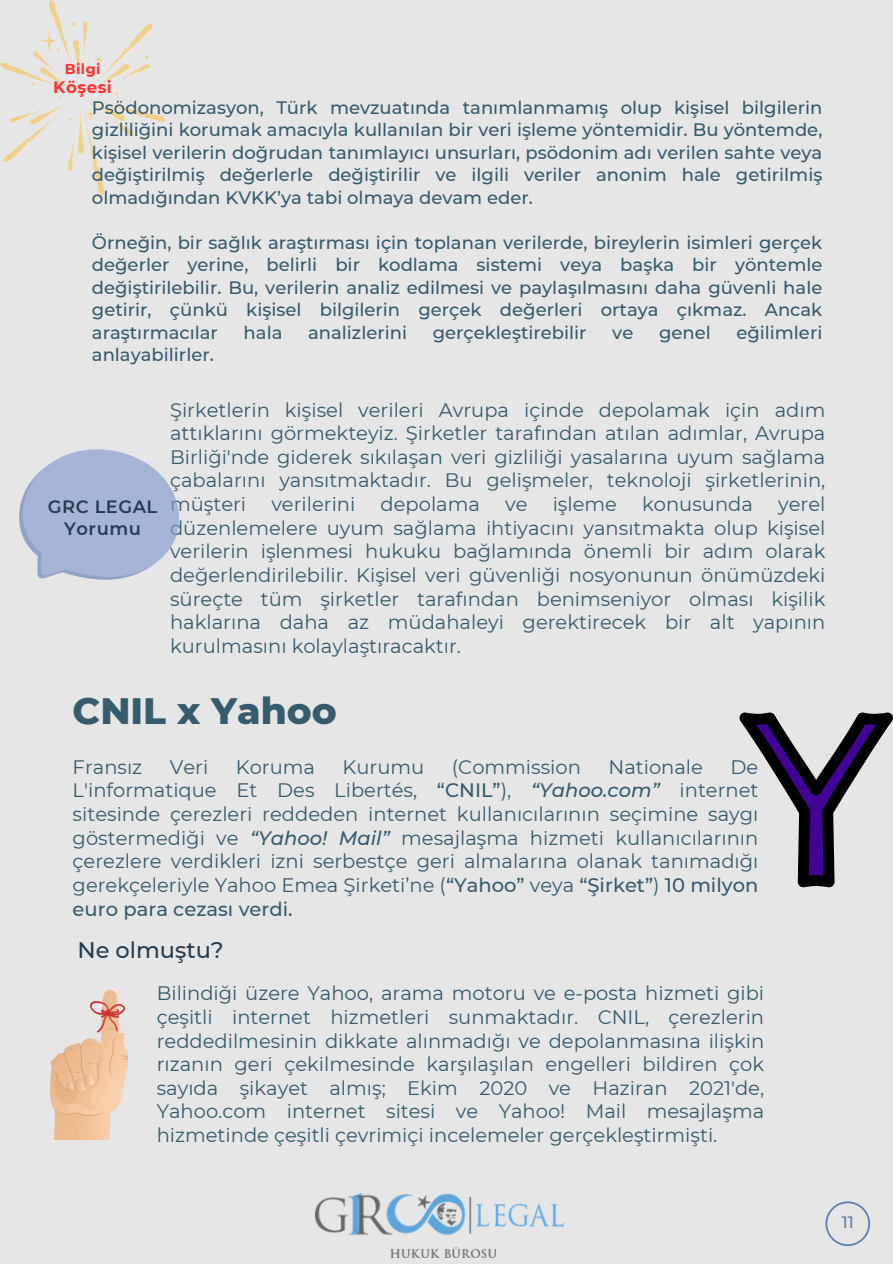
<style>
.page{position:relative;width:893px;height:1264px;background:#fff}
.page>*{position:absolute;margin:0;border:0;box-sizing:border-box;transform-origin:0 0}
.t1{font:800 37.5px "Montserrat";color:#365b6d}
.t2{font:500 22.5px "Montserrat";color:#233d52}
.t3{font:19.5px/23.7px "Montserrat";color:#365b6d;text-align:justify}
.t4{font:500 18px/22.5px "Montserrat";color:#365b6d;text-align:justify}
.t5{font:600 17.85px/22px "Montserrat";letter-spacing:.03em;color:#233d52;text-align:center}
.t6{font:700 16.65px "Montserrat";letter-spacing:.03em;color:#ff3131}
.t7{font:500 16.5px "Montserrat";color:#627ead}
.t8{font:700 14.25px "Montserrat";color:#ff3131}
.s1{font-weight:500}
.s2{font-weight:500;font-style:italic}
</style>
<div class="page">
<div style="left:0;top:0;width:892px;height:1263px;background:#e6e6e6"></div>
<svg style="left:825px;top:1201px;width:45px;height:44px"></svg>
<img style="left:315px;top:1193px;width:248px;height:64px">
<svg style="left:19px;top:449px;width:160px;height:131px"></svg>
<img style="left:51px;top:990px;width:76px;height:149px">
<svg style="left:0;top:0;width:165px;height:196px"></svg>
<svg style="left:739px;top:712px;width:153px;height:175px"></svg>
<p class="t8" style="left:65px;top:60px;width:35px">Bilgi</p>
<p class="t6" style="left:53px;top:76px;width:58px">Köşesi</p>
<p class="t4" style="left:92px;top:96px;width:732px">Psödonomizasyon, Türk mevzuatında tanımlanmamış olup kişisel bi lgi leri n gizli liği ni korumak amacıyla kullanılan bi r veri işleme yöntemidi r. Bu yöntemde, kişisel veri leri n doğrudan tanımlayıcı unsurları, psödoni m adı veri len sahte veya değişti ri lmiş değerlerle değişti ri li r ve i lgi li veri ler anoni m hale geti ri lmiş olmadığından KVKK’ya tabi olmaya devam eder.</p>
<p class="t4" style="left:92px;top:231px;width:732px">Örneği n, bi r sağlık araştırması içi n toplanan veri lerde, bi reyleri n isi mleri gerçek değerler yeri ne, beli rli bi r kodlama sistemi veya başka bi r yöntemle değişti ri lebi li r. Bu, veri leri n analiz edi lmesi ve paylaşılmasını daha güvenli hale geti ri r, çünkü kişisel bi lgi leri n gerçek değerleri ortaya çıkmaz. Ancak araştırmacılar</p>
<p class="t4" style="left:244px;top:321px;width:40px">hala</p>
<p class="t4" style="left:308px;top:321px;width:98px">analizleri ni</p>
<p class="t4" style="left:432px;top:321px;width:155px">gerçekleşti rebi li r</p>
<p class="t4" style="left:612px;top:321px;width:23px">ve</p>
<p class="t4" style="left:659px;top:321px;width:53px">genel</p>
<p class="t4" style="left:736px;top:321px;width:85px">eğilimleri</p>
<p class="t4" style="left:92px;top:343px;width:123px">anlayabi li rler.</p>
<p class="t5" style="left:48px;top:496px;width:111px">GRC LEGAL<br>Yorumu</p>
<p class="t3" style="left:170px;top:397px;width:656px">Şi rketleri n kişisel veri leri Avrupa içi nde depolamak içi n adım attıklarını görmekteyiz. Şi rketler tarafından atılan adımlar, Avrupa Bi rliği'nde giderek sıkılaşan veri gizli liği yasalarına uyum sağlama çabalarını yansıtmaktadır. Bu gelişmeler, teknoloji şi rketleri ni n, müşteri</p>
<p class="t3" style="left:170px;top:492px;width:656px;text-align:left;text-indent:608px">yerel düzenlemelere uyum sağlama i htiyacını yansıtmakta olup kişisel veri leri n işlenmesi hukuku bağlamında önemli bi r adım olarak değerlendi ri lebi li r. Kişisel veri güvenliği nosyonunun önümüzdeki süreçte tüm şi rketler tarafından beni mseniyor olması kişi li k haklarına daha az müdahaleyi gerekti recek bi r alt yapının kurulmasını kolaylaştıracaktır.</p>
<p class="t3" style="left:271px;top:492px;width:82px">veri leri ni</p>
<p class="t3" style="left:380px;top:492px;width:101px">depolama</p>
<p class="t3" style="left:505px;top:492px;width:24px">ve</p>
<p class="t3" style="left:552px;top:492px;width:66px">işleme</p>
<p class="t3" style="left:642px;top:492px;width:112px">konusunda</p>
<h1 class="t1" style="left:73px;top:687px;width:266px">CNIL x Yahoo</h1>
<p class="t3" style="left:73px;top:754px;width:71px">Fransız</p>
<p class="t3" style="left:170px;top:754px;width:37px">Veri</p>
<p class="t3" style="left:236px;top:754px;width:81px">Koruma</p>
<p class="t3" style="left:342px;top:754px;width:83px">Kurumu</p>
<p class="t3" style="left:452px;top:754px;width:130px">(Commission</p>
<p class="t3" style="left:608px;top:754px;width:96px">Nationale</p>
<p class="t3" style="left:73px;top:754px;width:687px;text-indent:657px">De L'i nformatique Et Des Li bertés, <span class="s1">“CNIL”</span>), <span class="s2">“Yahoo.com”</span> i nternet sitesi nde çerezleri reddeden i nternet kullanıcılarının seçi mi ne saygı göstermediği ve <span class="s2">“Yahoo! Mail”</span> mesajlaşma hizmeti kullanıcılarının çerezlere verdi kleri izni serbestçe geri almalarına olanak tanımadığı gerekçeleriyle Yahoo Emea Şi rketi’ne (<span class="s1">“Yahoo”</span> veya <span class="s1">“Şi rket”</span>) <span class="s1">10 mi lyon euro para cezası verdi.</span></p>
<p class="t2" style="left:77px;top:936px;width:148px">Ne olmuştu?</p>
<p class="t3" style="left:157px;top:981px;width:609px;text-align:left">Bi li ndiği üzere Yahoo, arama motoru ve e-posta hizmeti gi bi çeşitli i nternet hizmetleri sunmaktadır. CNIL, çerezleri n reddedi lmesi ni n di kkate alınmadığı ve depolanmasına i lişki n rızanın geri çeki lmesi nde karşılaşılan engelleri bi ldi ren çok sayıda şi kayet almış; Eki m 2020 ve Hazi ran 2021'de, Yahoo.com i nternet sitesi ve Yahoo! Mai l mesajlaşma hizmeti nde çeşitli çevri miçi i ncelemeler gerçekleşti rmişti.</p>
<p class="t7" style="left:841px;top:1211px;width:14px">11</p>
</div>
